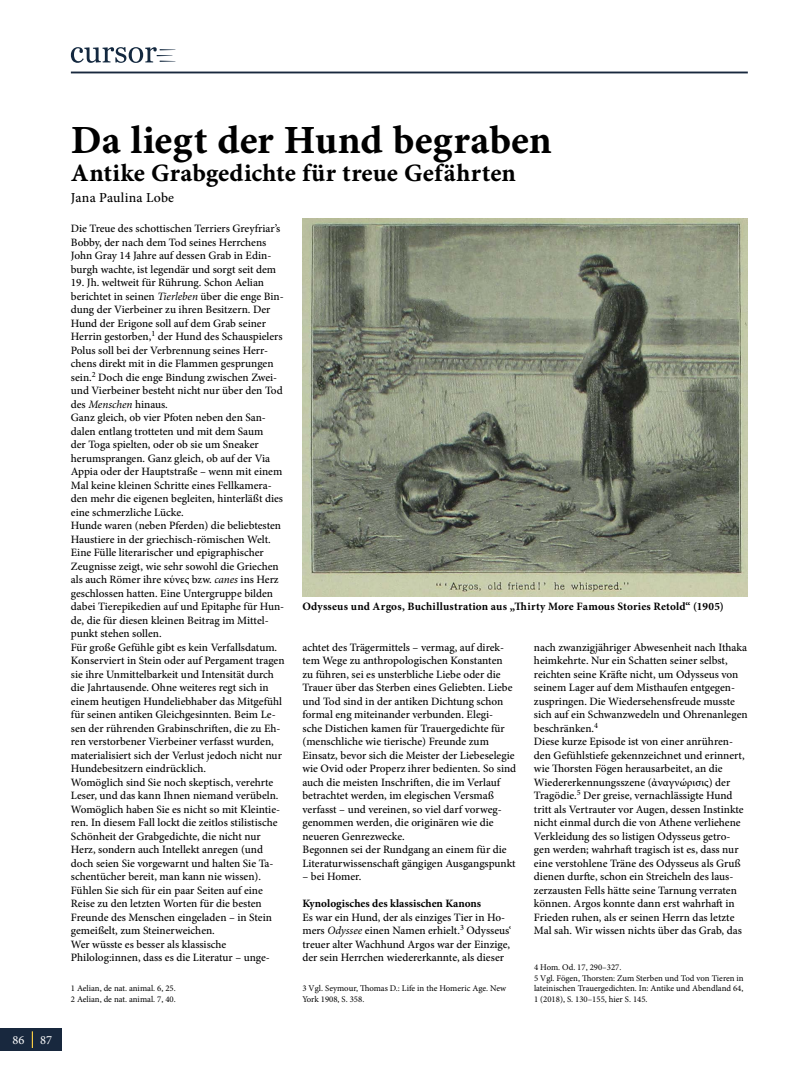
<style>
.page{position:relative;width:801px;height:1074px;background:#fff}
.page>*{position:absolute;margin:0;border:0;box-sizing:border-box;transform-origin:0 0}
.t1{font:40px "Minion Pro Bold Capt";letter-spacing:.005em;color:#000}
.t2{font:25px "Minion Pro Bold Capt";letter-spacing:.01em;color:#000}
.t3{font:500 13.75px "Minion Pro";letter-spacing:.01em;color:#000}
.t4{font:12.5px "Minion Pro";color:#fff}
.t5{font:500 11.25px/13.5px "Minion Pro";color:#000}
.t6{font:700 11.25px "Minion Pro";letter-spacing:.01em;color:#000}
.t7{font:8.75px/10.5px "Minion Pro";color:#000}
.s1{font-weight:400;font-style:italic}
</style>
<div class="page">
<div style="left:0;top:1028px;width:61px;height:23px;background:#18283e"></div>
<hr style="left:71px;top:72px;width:677px;height:1px;background:#18283e">
<svg style="left:71px;top:47px;width:104px;height:16px"></svg>
<svg style="left:32px;top:1031px;width:1px;height:17px"></svg>
<img style="left:302px;top:219px;width:446px;height:378px">
<p class="t4" style="left:13px;top:1031px;width:41px">86 87</p>
<h1 class="t1" style="left:71px;top:111px;width:483px">Da liegt der Hund begraben</h1>
<h2 class="t2" style="left:71px;top:155px;width:446px">Antike Grabgedichte für treue Gefährten</h2>
<p class="t3" style="left:71px;top:188px;width:105px">Jana Paulina Lobe</p>
<p class="t5" style="left:71px;top:222px;width:211px">Die Treue des schottischen Terriers Greyfriar’s Bobby, der nach dem Tod seines Herrchens John Gray 14 Jahre auf dessen Grab in Edin&shy;burgh wachte, ist legendär und sorgt seit dem</p>
<p class="t5" style="left:71px;top:276px;width:215px">19. Jh. weltweit für Rührung. Schon Aelian berichtet in seinen <span class="s1">Tierleben</span> über die enge Bin&shy;dung der Vierbeiner zu ihren Besitzern. Der Hund der Erigone soll auf dem Grab seiner Herrin gestorben,<sup>1</sup> der Hund des Schauspielers Polus soll bei der Verbrennung seines Herr&shy;chens direkt mit in die Flammen gesprungen sein.<sup>2</sup> Doch die enge Bindung zwischen Zwei&shy;und Vierbeiner besteht nicht nur über den Tod des <span class="s1">Menschen</span> hinaus.<br>Ganz gleich, ob vier Pfoten neben den San&shy;dalen entlang trotteten und mit dem Saum<br>der Toga spielten, oder ob sie um Sneaker herumsprangen. Ganz gleich, ob auf der Via Appia oder der Hauptstraße – wenn mit einem Mal keine kleinen Schritte eines Fellkamera&shy;den mehr die eigenen begleiten, hinterläßt dies eine schmerzliche Lücke.<br>Hunde waren (neben Pferden) die beliebtesten Haustiere in der griechisch-römischen Welt.<br>Eine Fülle literarischer und epigraphischer Zeugnisse zeigt, wie sehr sowohl die Griechen als auch Römer ihre κύνες bzw. <span class="s1">canes</span> ins Herz geschlossen hatten. Eine Untergruppe bilden dabei Tierepikedien auf und Epitaphe für Hun&shy;de, die für diesen kleinen Beitrag im Mittel&shy;punkt stehen sollen.<br>Für große Gefühle gibt es kein Verfallsdatum.<br>Konserviert in Stein oder auf Pergament tragen sie ihre Unmittelbarkeit und Intensität durch die Jahrtausende. Ohne weiteres regt sich in einem heutigen Hundeliebhaber das Mitgefühl für seinen antiken Gleichgesinnten. Beim Le&shy;sen der rührenden Grabinschriften, die zu Eh&shy;ren verstorbener Vierbeiner verfasst wurden, materialisiert sich der Verlust jedoch nicht nur Hundebesitzern eindrücklich.<br>Womöglich sind Sie noch skeptisch, verehrte Leser, und das kann Ihnen niemand verübeln.<br>Womöglich haben Sie es nicht so mit Kleintie&shy;ren. In diesem Fall lockt die zeitlos stilistische Schönheit der Grabgedichte, die nicht nur Herz, sondern auch Intellekt anregen (und doch seien Sie vorgewarnt und halten Sie Ta&shy;schentücher bereit, man kann nie wissen).<br>Fühlen Sie sich für ein paar Seiten auf eine Reise zu den letzten Worten für die besten Freunde des Menschen eingeladen – in Stein gemeißelt, zum Steinerweichen.<br>Wer wüsste es besser als klassische Philolog:innen, dass es die Literatur – unge-</p>
<p class="t7" style="left:71px;top:983px;width:106px">1 Aelian, de nat. animal. 6, 25.<br>2 Aelian, de nat. animal. 7, 40.</p>
<p class="t6" style="left:302px;top:598px;width:423px">Odysseus und Argos, Buchillustration aus „Thirty More Famous Stories Retold“ (1905)</p>
<p class="t5" style="left:302px;top:640px;width:215px">achtet des Trägermittels – vermag, auf direk&shy;tem Wege zu anthropologischen Konstanten zu führen, sei es unsterbliche Liebe oder die Trauer über das Sterben eines Geliebten. Liebe und Tod sind in der antiken Dichtung schon formal eng miteinander verbunden. Elegi-<br>sche Distichen kamen für Trauergedichte für (menschliche wie tierische) Freunde zum Einsatz, bevor sich die Meister der Liebeselegie wie Ovid oder Properz ihrer bedienten. So sind auch die meisten Inschriften, die im Verlauf betrachtet werden, im elegischen Versmaß verfasst – und vereinen, so viel darf vorweg&shy;genommen werden, die originären wie die neueren Genrezwecke.<br>Begonnen sei der Rundgang an einem für die Literaturwissenschaft gängigen Ausgangspunkt</p>
<p class="t5" style="left:302px;top:870px;width:60px">– bei Homer.</p>
<p class="t6" style="left:302px;top:895px;width:180px">Kynologisches des klassischen Kanons</p>
<p class="t5" style="left:302px;top:910px;width:211px">Es war ein Hund, der als einziges Tier in Ho&shy;mers <span class="s1">Odyssee</span> einen Namen erhielt.<sup>3</sup> Odysseus‘ treuer alter Wachhund Argos war der Einzige, der sein Herrchen wiedererkannte, als dieser</p>
<p class="t7" style="left:302px;top:983px;width:205px">3 Vgl. Seymour, Thomas D.: Life in the Homeric Age. New<br>York 1908, S. 358.</p>
<p class="t5" style="left:534px;top:640px;width:215px">nach zwanzigjähriger Abwesenheit nach Ithaka heimkehrte. Nur ein Schatten seiner selbst, reichten seine Kräfte nicht, um Odysseus von seinem Lager auf dem Misthaufen entgegen&shy;zuspringen. Die Wiedersehensfreude musste sich auf ein Schwanzwedeln und Ohrenanlegen beschränken.<sup>4<br></sup>Diese kurze Episode ist von einer anrühren&shy;den Gefühlstiefe gekennzeichnet und erinnert, wie Thorsten Fögen herausarbeitet, an die Wiedererkennungsszene (ἀναγνώρισις) der Tragödie.<sup>5</sup> Der greise, vernachlässigte Hund tritt als Vertrauter vor Augen, dessen Instinkte nicht einmal durch die von Athene verliehene Verkleidung des so listigen Odysseus getro&shy;gen werden; wahrhaft tragisch ist es, dass nur eine verstohlene Träne des Odysseus als Gruß dienen durfte, schon ein Streicheln des laus&shy;zerzausten Fells hätte seine Tarnung verraten können. Argos konnte dann erst wahrhaft in Frieden ruhen, als er seinen Herrn das letzte Mal sah. Wir wissen nichts über das Grab, das</p>
<p class="t7" style="left:534px;top:962px;width:211px">4 Hom. Od. 17, 290–327.<br>5 Vgl. Fögen, Thorsten: Zum Sterben und Tod von Tieren in lateinischen Trauergedichten. In: Antike und Abendland 64, 1 (2018), S. 130–155, hier S. 145.</p>
</div>
